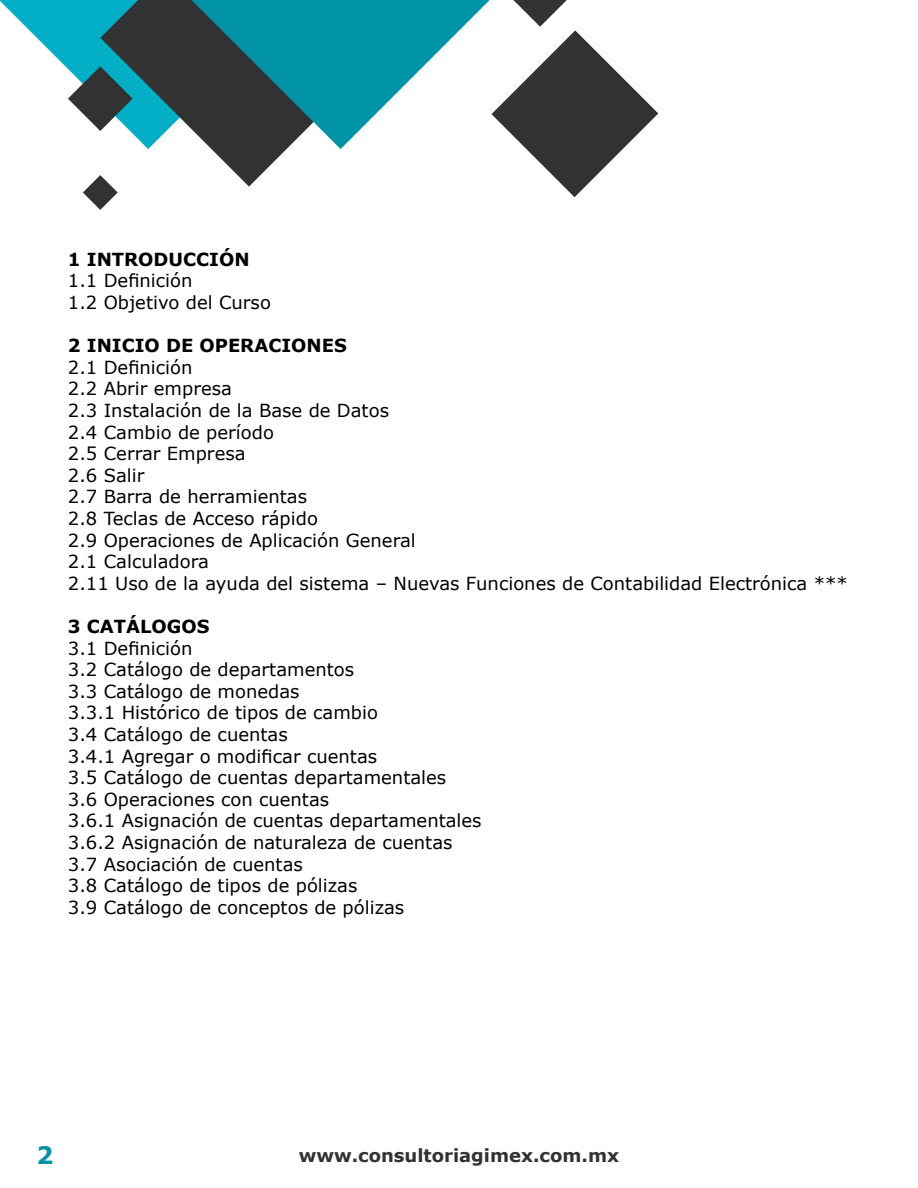
<style>
.page{position:relative;width:918px;height:1188px;background:#fff}
.page>*{position:absolute;margin:0;border:0;box-sizing:border-box;transform-origin:0 0}
.t1{font:700 24px "Verdana";color:#0093a7}
.t2{font:18px/21.6px "Verdana";color:#000}
.t3{font:700 18px "Verdana";color:#000}
.t4{font:700 18px "Verdana";color:#333232}
</style>
<div class="page">
<svg style="left:489px;top:0;width:169px;height:197px"></svg>
<svg style="left:0;top:0;width:100px;height:69px;fill:#00aec5"></svg>
<svg style="left:100px;top:0;width:187px;height:187px"></svg>
<svg style="left:68px;top:66px;width:65px;height:65px"></svg>
<svg style="left:83px;top:175px;width:35px;height:35px"></svg>
<svg style="left:192px;top:0;width:297px;height:149px"></svg>
<p class="t3" style="left:68px;top:247px;width:183px">1 INTRODUCCIÓN</p>
<p class="t2" style="left:68px;top:270px;width:205px">1.1 Definición<br>1.2 Objetivo del Curso</p>
<p class="t3" style="left:68px;top:333px;width:280px">2 INICIO DE OPERACIONES</p>
<p class="t2" style="left:68px;top:356px;width:782px">2.1 Definición<br>2.2 Abrir empresa<br>2.3 Instalación de la Base de Datos<br>2.4 Cambio de período<br>2.5 Cerrar Empresa<br>2.6 Salir<br>2.7 Barra de herramientas<br>2.8 Teclas de Acceso rápido<br>2.9 Operaciones de Aplicación General<br>2.1 Calculadora<br>2.11 Uso de la ayuda del sistema – Nuevas Funciones de Contabilidad Electrónica ***</p>
<p class="t3" style="left:68px;top:614px;width:143px">3 CATÁLOGOS</p>
<p class="t2" style="left:68px;top:637px;width:415px">3.1 Definición<br>3.2 Catálogo de departamentos<br>3.3 Catálogo de monedas<br>3.3.1 Histórico de tipos de cambio<br>3.4 Catálogo de cuentas<br>3.4.1 Agregar o modificar cuentas<br>3.5 Catálogo de cuentas departamentales<br>3.6 Operaciones con cuentas<br>3.6.1 Asignación de cuentas departamentales<br>3.6.2 Asignación de naturaleza de cuentas<br>3.7 Asociación de cuentas<br>3.8 Catálogo de tipos de pólizas<br>3.9 Catálogo de conceptos de pólizas</p>
<h1 class="t1" style="left:37px;top:1138px;width:19px">2</h1>
<p class="t4" style="left:299px;top:1142px;width:322px">www.consultoriagimex.com.mx</p>
</div>
